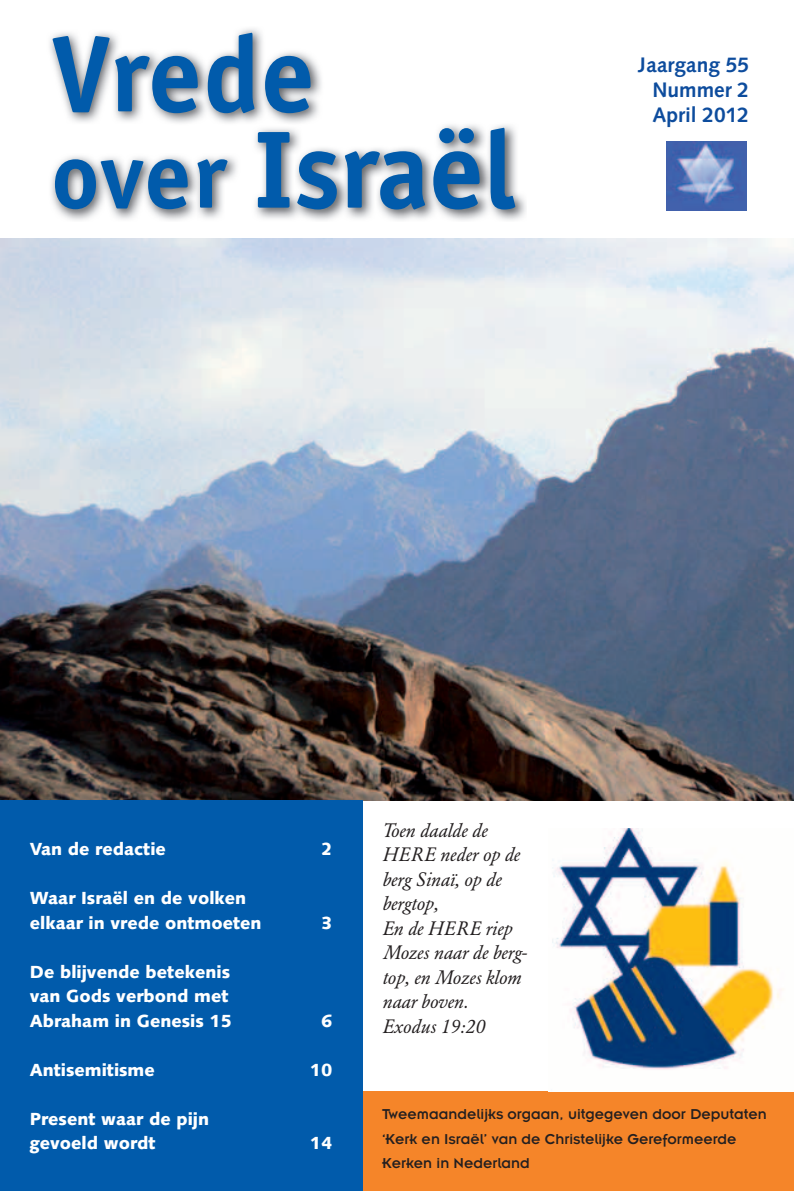
<style>
.page{position:relative;width:794px;height:1191px;background:#fff}
.page>*{position:absolute;margin:0;border:0;box-sizing:border-box;transform-origin:0 0}
.t1{font:700 110.25px "Officina Sans";letter-spacing:-.005em;color:#015bab}
.t2{font:700 108.5px "Officina Sans";color:#015bab}
.t3{font:700 21px/25.2px "Syntax";color:#0d4c9d;text-align:right}
.t4{font:italic 19.25px/24.5px "Garamond BE";color:#231f20}
.t5{font:900 17.5px/24.5px "Syntax";color:#fff}
.t6{font:15.75px/24.5px "Insignia";color:#231f20}
.s1{font-size:94.5px}
</style>
<div class="page">
<div style="left:362px;top:1091px;width:432px;height:100px;background:#f58529"></div>
<img style="left:666px;top:141px;width:80px;height:69px">
<img style="left:50px;top:29px;width:476px;height:191px">
<img style="left:552px;top:828px;width:231px;height:242px">
<img style="left:0;top:238px;width:794px;height:562px">
<div style="left:0;top:800px;width:362px;height:391px;background:#015bab"></div>
<h2 class="t2" style="left:51px;top:33px;width:265px">Vrede</h2>
<h1 class="t1" style="left:51px;top:128px;width:466px"><span class="s1">over</span> Israël</h1>
<p class="t3" style="left:638px;top:54px;width:112px">Jaargang 55<br>Nummer 2</p>
<p class="t3" style="left:652px;top:104px;width:98px">April 2012</p>
<p class="t5" style="left:30px;top:838px;width:138px">Van de redactie</p>
<p class="t5" style="left:321px;top:838px;width:13px">2</p>
<p class="t5" style="left:30px;top:887px;width:233px">Waar Israël en de volken elkaar in vrede ontmoeten</p>
<p class="t5" style="left:321px;top:912px;width:13px">3</p>
<p class="t5" style="left:30px;top:961px;width:204px">De blijvende betekenis van Gods verbond met<br>Abraham in Genesis 15</p>
<p class="t5" style="left:321px;top:1010px;width:13px">6</p>
<p class="t4" style="left:383px;top:819px;width:146px">Toen daalde de<br>HERE neder op de berg Sinaï, op de bergtop,<br>En de HERE riep<br>Mozes naar de berg&shy;top, en Mozes klom naar boven.<br>Exodus 19:20</p>
<p class="t5" style="left:30px;top:1059px;width:127px">Antisemitisme</p>
<p class="t5" style="left:310px;top:1059px;width:24px">10</p>
<p class="t5" style="left:30px;top:1108px;width:181px">Present waar de pijn gevoeld wordt</p>
<p class="t5" style="left:310px;top:1132px;width:24px">14</p>
<p class="t6" style="left:382px;top:1103px;width:386px">Tweemaandelijks orgaan, uitgegeven door Deputaten ‘Kerk en Israël’ van de Christelijke Gereformeerde<br>Kerken in Nederland</p>
</div>
